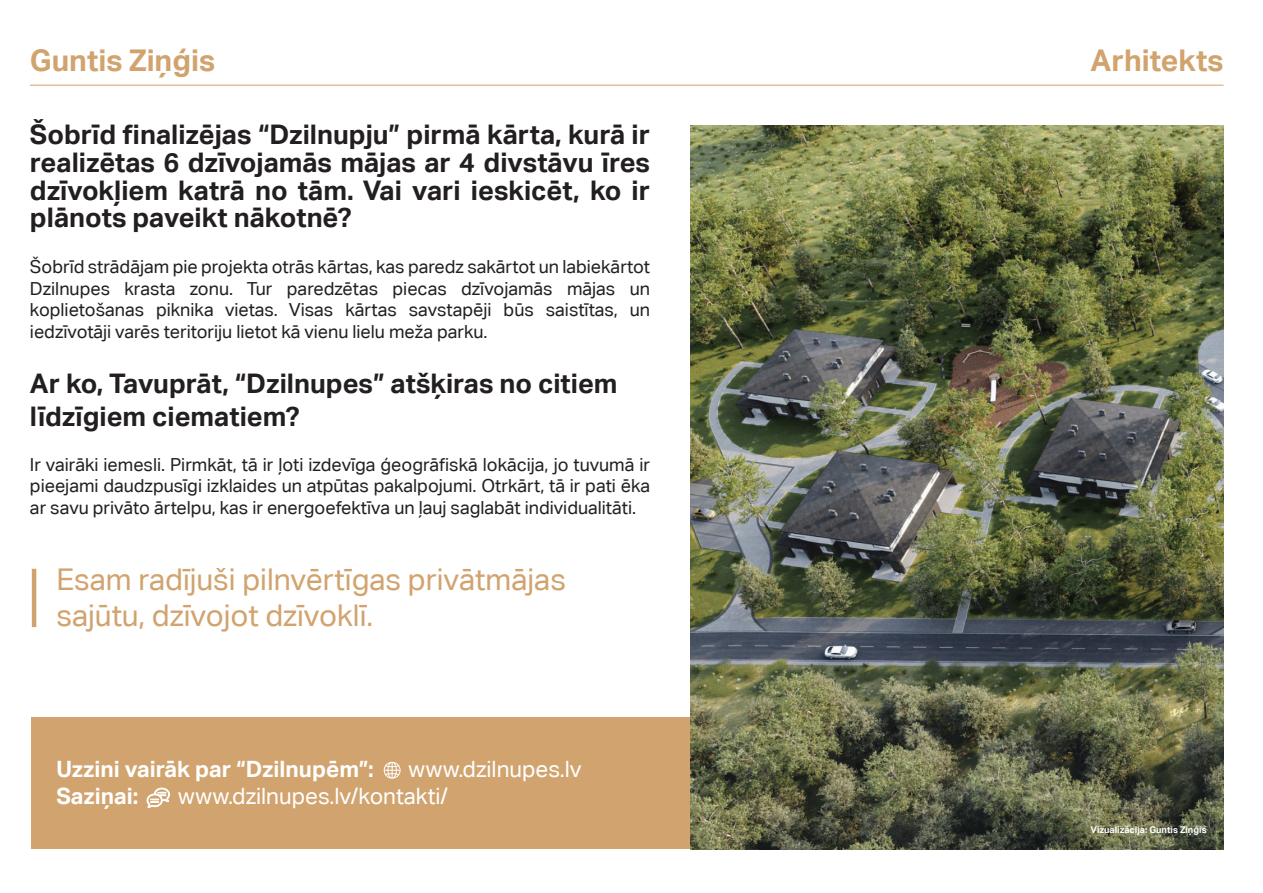
<style>
.page{position:relative;width:1263px;height:893px;background:#fff}
.page>*{position:absolute;margin:0;border:0;box-sizing:border-box;transform-origin:0 0}
.t1{font:30px/36px "Aktiv Grotesk Corp";color:#d1a36e}
.t2{font:700 30px "Aktiv Grotesk Corp";color:#d1a36e}
.t3{font:700 27px/27.6px "Aktiv Grotesk Corp";color:#231f20;text-align:justify}
.t4{font:22.5px "Aktiv Grotesk Corp";color:#fff}
.t5{font:700 22.5px "Aktiv Grotesk Corp";color:#fff}
.t6{font:18px/21.6px "Aktiv Grotesk Corp";color:#231f20;text-align:justify}
.t7{font:700 9.3px "Aktiv Grotesk Corp";color:#fff}
</style>
<div class="page">
<div style="left:31px;top:717px;width:666px;height:131px;background:#d1a36e"></div>
<hr style="left:30px;top:85px;width:1194px;height:1px;background:#d1a36e">
<img style="left:690px;top:125px;width:534px;height:724px">
<svg style="left:383px;top:761px;width:18px;height:18px"></svg>
<svg style="left:147px;top:788px;width:23px;height:20px"></svg>
<hr style="left:32px;top:569px;width:4px;height:58px;background:#d1a36e">
<h1 class="t2" style="left:30px;top:41px;width:187px">Guntis Ziņģis</h1>
<h1 class="t2" style="left:1090px;top:41px;width:134px">Arhitekts</h1>
<h2 class="t3" style="left:30px;top:120px;width:622px">Šobrīd finalizējas “Dzilnupju” pirmā kārta, kurā ir realizētas 6 dzīvojamās mājas ar 4 divstāvu īres dzīvokļiem katrā no tām. Vai vari ieskicēt, ko ir plānots paveikt nākotnē?</h2>
<p class="t6" style="left:30px;top:256px;width:622px">Šobrīd strādājam pie projekta otrās kārtas, kas paredz sakārtot un labiekārtot Dzilnupes krasta zonu. Tur paredzētas piecas dzīvojamās mājas un koplietošanas piknika vietas. Visas kārtas savstapēji būs saistītas, un iedzīvotāji varēs teritoriju lietot kā vienu lielu meža parku.</p>
<h2 class="t3" style="left:30px;top:367px;width:589px;line-height:32.4px">Ar ko, Tavuprāt, “Dzilnupes” atšķiras no citiem līdzīgiem ciematiem?</h2>
<p class="t6" style="left:30px;top:453px;width:622px">Ir vairāki iemesli. Pirmkāt, tā ir ļoti izdevīga ģeogrāfiskā lokācija, jo tuvumā ir pieejami daudzpusīgi izklaides un atpūtas pakalpojumi. Otrkārt, tā ir pati ēka ar savu privāto ārtelpu, kas ir energoefektīva un ļauj saglabāt individualitāti.</p>
<h1 class="t1" style="left:56px;top:561px;width:511px">Esam radījuši pilnvērtīgas privātmājas sajūtu, dzīvojot dzīvoklī.</h1>
<p class="t5" style="left:56px;top:755px;width:319px">Uzzini vairāk par “Dzilnupēm”:</p>
<p class="t4" style="left:409px;top:756px;width:175px">www.dzilnupes.lv</p>
<p class="t5" style="left:56px;top:782px;width:83px">Saziņai:</p>
<p class="t4" style="left:178px;top:783px;width:271px">www.dzilnupes.lv/kontakti/</p>
<p class="t7" style="left:1090px;top:824px;width:118px">Vizualizācija: Guntis Ziņģis</p>
</div>
